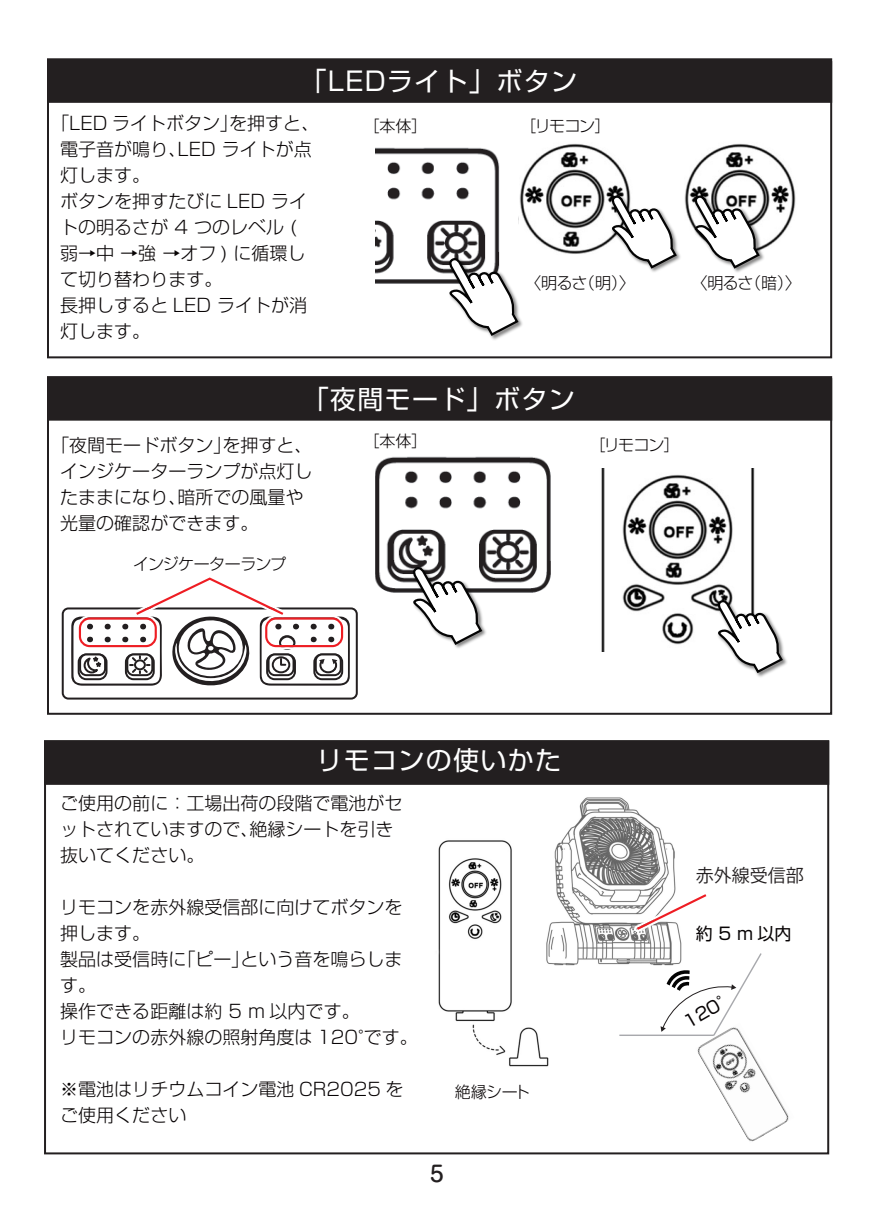
<style>
.page{position:relative;width:874px;height:1225px;background:#fff}
.page>*{position:absolute;margin:0;border:0;box-sizing:border-box;transform-origin:0 0}
.t1{font:26px "Shin Go Pro";letter-spacing:.05em;color:#fff}
.t2{font:500 21.6px "Shin M Go Pro";color:#231f20}
.t3{font:300 18px/26px "Shin Go Pro";color:#070304}
.t4{font:18px "Koz Go Pr 6 N";color:#231f20}
.t5{font:17px "Shin Go Pro";color:#070304}
.t6{font:300 16px "Shin Go Pro";letter-spacing:-.055em;color:#070304}
</style>
<div class="page">
<div style="left:47px;top:61px;width:784px;height:297px;background:#fff;border:2px solid #231f20"></div>
<div style="left:47px;top:58px;width:784px;height:45px;background:#231f20;border:2px solid #231f20"></div>
<div style="left:47px;top:378px;width:784px;height:337px;background:#fff;border:2px solid #231f20"></div>
<div style="left:47px;top:376px;width:784px;height:45px;background:#231f20;border:2px solid #231f20"></div>
<img style="left:375px;top:147px;width:125px;height:137px">
<img style="left:375px;top:456px;width:176px;height:137px">
<img style="left:438px;top:840px;width:111px;height:227px">
<img style="left:446px;top:255px;width:77px;height:85px">
<svg style="left:445px;top:257px;width:74px;height:80px"></svg>
<img style="left:410px;top:564px;width:79px;height:84px">
<svg style="left:409px;top:566px;width:74px;height:80px"></svg>
<div style="left:44px;top:740px;width:784px;height:45px;background:#231f20;border:2px solid #231f20"></div>
<img style="left:538px;top:797px;width:144px;height:176px">
<img style="left:515px;top:139px;width:118px;height:118px;border-radius:59px">
<img style="left:680px;top:139px;width:118px;height:118px;border-radius:59px">
<img style="left:608px;top:192px;width:75px;height:80px">
<svg style="left:607px;top:195px;width:71px;height:75px"></svg>
<img style="left:601px;top:468px;width:154px;height:183px">
<img style="left:714px;top:597px;width:73px;height:80px">
<svg style="left:713px;top:599px;width:71px;height:75px"></svg>
<img style="left:691px;top:192px;width:75px;height:81px">
<svg style="left:690px;top:195px;width:70px;height:75px"></svg>
<img style="left:697px;top:1037px;width:92px;height:105px">
<svg style="left:660px;top:951px;width:102px;height:86px"></svg>
<hr style="left:619px;top:1034px;width:94px;height:2px;background:#a8a9ad">
<div style="left:62px;top:607px;width:295px;height:92px;border:2px solid #231f20;border-radius:6px"></div>
<svg style="left:71px;top:577px;width:278px;height:108px"></svg>
<div style="left:265px;top:617px;width:78px;height:30px;border:2px solid #ee1d23;border-radius:10px"></div>
<svg style="left:633px;top:891px;width:74px;height:41px"></svg>
<h1 class="t1" style="left:300px;top:60px;width:278px">「LEDライト」ボタン</h1>
<p class="t6" style="left:520px;top:113px;width:92px">［リモコン］</p>
<p class="t3" style="left:60px;top:108px;width:260px;text-indent:-9px">「LED ライトボタン」を押すと、電子音が鳴り、LED ライトが点灯します。<br>ボタンを押すたびに LED ライトの明るさが 4 つのレベル (弱→中 →強 →オフ ) に循環して切り替わります。<br>長押しすると LED ライトが消灯します。</p>
<p class="t6" style="left:363px;top:113px;width:65px">［本体］</p>
<p class="t6" style="left:525px;top:269px;width:111px">〈明るさ（明）〉</p>
<p class="t6" style="left:691px;top:269px;width:111px">〈明るさ（暗）〉</p>
<p class="t3" style="left:60px;top:430px;width:254px;text-indent:-9px">「夜間モードボタン」を押すと、インジケーターランプが点灯したままになり、暗所での風量や光量の確認ができます。</p>
<h1 class="t1" style="left:303px;top:378px;width:273px">「夜間モード」ボタン</h1>
<p class="t6" style="left:363px;top:428px;width:65px">［本体］</p>
<p class="t6" style="left:133px;top:551px;width:154px">インジケーターランプ</p>
<p class="t6" style="left:589px;top:431px;width:92px">［リモコン］</p>
<h1 class="t1" style="left:316px;top:739px;width:246px">リモコンの使いかた</h1>
<p class="t3" style="left:60px;top:787px;width:344px">ご使用の前に：工場出荷の段階で電池がセットされていますので、絶縁シートを引き抜いてください。</p>
<p class="t3" style="left:60px;top:891px;width:359px">リモコンを赤外線受信部に向けてボタンを押します。<br>製品は受信時に「ピー」という音を鳴らします。<br>操作できる距離は約 5 m 以内です。<br>リモコンの赤外線の照射角度は 120°です。</p>
<p class="t3" style="left:60px;top:1073px;width:344px">※電池はリチウムコイン電池 CR2025 をご使用ください</p>
<p class="t6" style="left:454px;top:1079px;width:77px">絶縁シート</p>
<p class="t2" style="left:430px;top:1156px;width:15px">5</p>
<p class="t4" style="left:695px;top:865px;width:109px">赤外線受信部</p>
<p class="t5" style="left:695px;top:919px;width:97px">約 5 m 以内</p>
<p class="t5" style="left:678px;top:1011px;width:57px;rotate:-30deg">120°</p>
</div>
